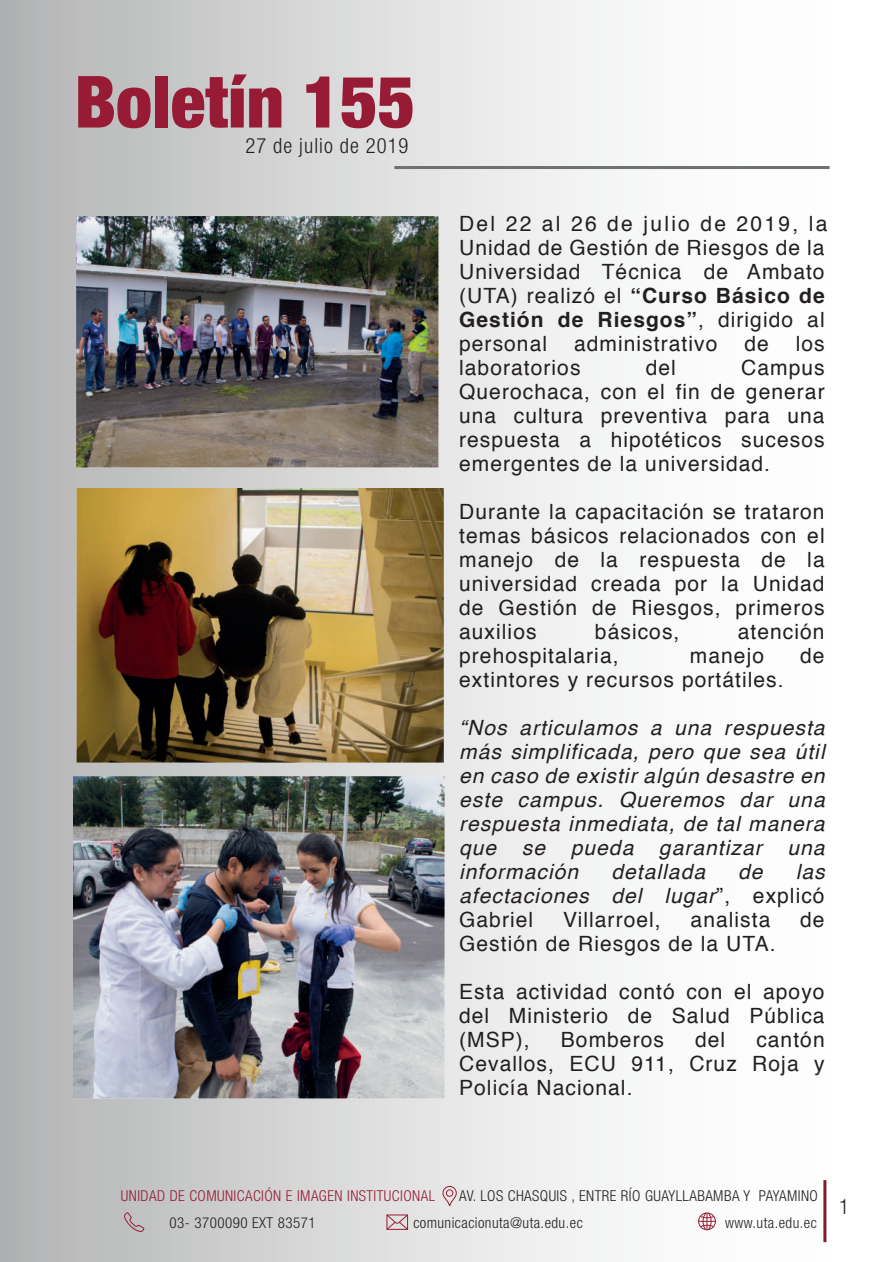
<style>
.page{position:relative;width:892px;height:1262px;background:#fff}
.page>*{position:absolute;margin:0;border:0;box-sizing:border-box;transform-origin:0 0}
.t1{font:900 condensed 72px "Helvetica Neue";color:#971b34}
.t2{font:21px/24px "Helvetica";letter-spacing:.05em;color:#231f20;text-align:justify}
.t3{font:italic 21px/24px "Helvetica";letter-spacing:.05em;color:#231f20;text-align:justify}
.t4{font:300 condensed 21px "Helvetica Neue LT Pro";letter-spacing:.05em;color:#231f20}
.t5{font:300 condensed 15px "Helvetica Neue LT Pro";letter-spacing:.03em;color:#231f20}
.t6{font:300 condensed 15px "Helvetica Neue LT Pro";letter-spacing:.03em;color:#971b34}
.s1{font-weight:700}
.s2{font-style:normal}
</style>
<div class="page">
<div style="left:0;top:0;width:891px;height:1261px;background:linear-gradient(to right,#b7b7b8,#fff)"></div>
<hr style="left:394px;top:166px;width:435px;height:3px;background:#6d7172">
<hr style="left:823px;top:1179px;width:3px;height:62px;background:#fff">
<svg style="left:385px;top:1213px;width:23px;height:17px"></svg>
<svg style="left:124px;top:1211px;width:20px;height:21px"></svg>
<svg style="left:698px;top:1212px;width:17px;height:18px"></svg>
<svg style="left:442px;top:1185px;width:15px;height:21px"></svg>
<img style="left:76px;top:488px;width:367px;height:274px">
<img style="left:74px;top:776px;width:370px;height:321px">
<img style="left:76px;top:217px;width:363px;height:250px">
<h1 class="t1" style="left:75px;top:43px;width:342px">Boletín 155</h1>
<p class="t4" style="left:245px;top:134px;width:164px">27 de julio de 2019</p>
<p class="t2" style="left:459px;top:212px;width:370px;text-align:left">Del 22 al 26 de julio de 2019, la<br>Unidad de Gestión de Riesgos de la<br>Universidad Técnica de Ambato (UTA) realizó el <span class="s1">“Curso Básico de<br>Gestión de Riesgos”</span>, dirigido al personal</p>
<p class="t2" style="left:573px;top:332px;width:145px">administrativo</p>
<p class="t2" style="left:744px;top:332px;width:26px">de</p>
<p class="t2" style="left:795px;top:332px;width:30px">los</p>
<p class="t2" style="left:459px;top:356px;width:123px">laboratorios</p>
<p class="t2" style="left:645px;top:356px;width:32px">del</p>
<p class="t2" style="left:459px;top:356px;width:367px;text-indent:282px">Campus Querochaca, con el fin de generar una cultura preventiva para una respuesta a hipotéticos sucesos emergentes de la universidad.</p>
<p class="t2" style="left:459px;top:500px;width:367px">Durante la capacitación se trataron temas básicos relacionados con el manejo de la respuesta de la universidad creada por la Unidad de Gestión de Riesgos, primeros auxilios</p>
<p class="t2" style="left:594px;top:620px;width:86px">básicos,</p>
<p class="t2" style="left:737px;top:620px;width:88px">atención</p>
<p class="t2" style="left:459px;top:644px;width:161px">prehospitalaria,</p>
<p class="t2" style="left:689px;top:644px;width:76px">manejo</p>
<p class="t2" style="left:799px;top:644px;width:26px">de</p>
<p class="t2" style="left:459px;top:668px;width:326px">extintores y recursos portátiles.</p>
<p class="t3" style="left:459px;top:716px;width:367px">“Nos articulamos a una respuesta más simplificada, pero que sea útil en caso de existir algún desastre en este campus. Queremos dar una respuesta inmediata, de tal manera que se pueda garantizar una información</p>
<p class="t3" style="left:611px;top:860px;width:95px">detallada</p>
<p class="t3" style="left:737px;top:860px;width:26px">de</p>
<p class="t3" style="left:459px;top:860px;width:367px;text-indent:336px">las afectaciones del lugar<span class="s2">”, explicó Gabriel</span></p>
<p class="t2" style="left:562px;top:908px;width:99px">Villarroel,</p>
<p class="t2" style="left:690px;top:908px;width:81px">analista</p>
<p class="t2" style="left:799px;top:908px;width:26px">de</p>
<p class="t2" style="left:459px;top:932px;width:318px">Gestión de Riesgos de la UTA.</p>
<p class="t2" style="left:459px;top:980px;width:367px">Esta actividad contó con el apoyo del Ministerio de Salud Pública (MSP),</p>
<p class="t2" style="left:459px;top:1028px;width:367px;text-indent:297px">cantón Cevallos, ECU 911, Cruz Roja y Policía Nacional.</p>
<p class="t2" style="left:560px;top:1028px;width:105px">Bomberos</p>
<p class="t2" style="left:694px;top:1028px;width:32px">del</p>
<p class="t6" style="left:121px;top:1187px;width:315px">UNIDAD DE COMUNICACIÓN E IMAGEN INSTITUCIONAL</p>
<p class="t5" style="left:459px;top:1187px;width:360px">AV. LOS CHASQUIS , ENTRE RÍO GUAYLLABAMBA Y PAYAMINO</p>
<p class="t5" style="left:169px;top:1214px;width:147px">03- 3700090 EXT 83571</p>
<p class="t5" style="left:413px;top:1214px;width:171px">comunicacionuta@uta.edu.ec</p>
<p class="t5" style="left:724px;top:1214px;width:93px">www.uta.edu.ec</p>
<p class="t4" style="left:838px;top:1193px;width:12px">1</p>
</div>
